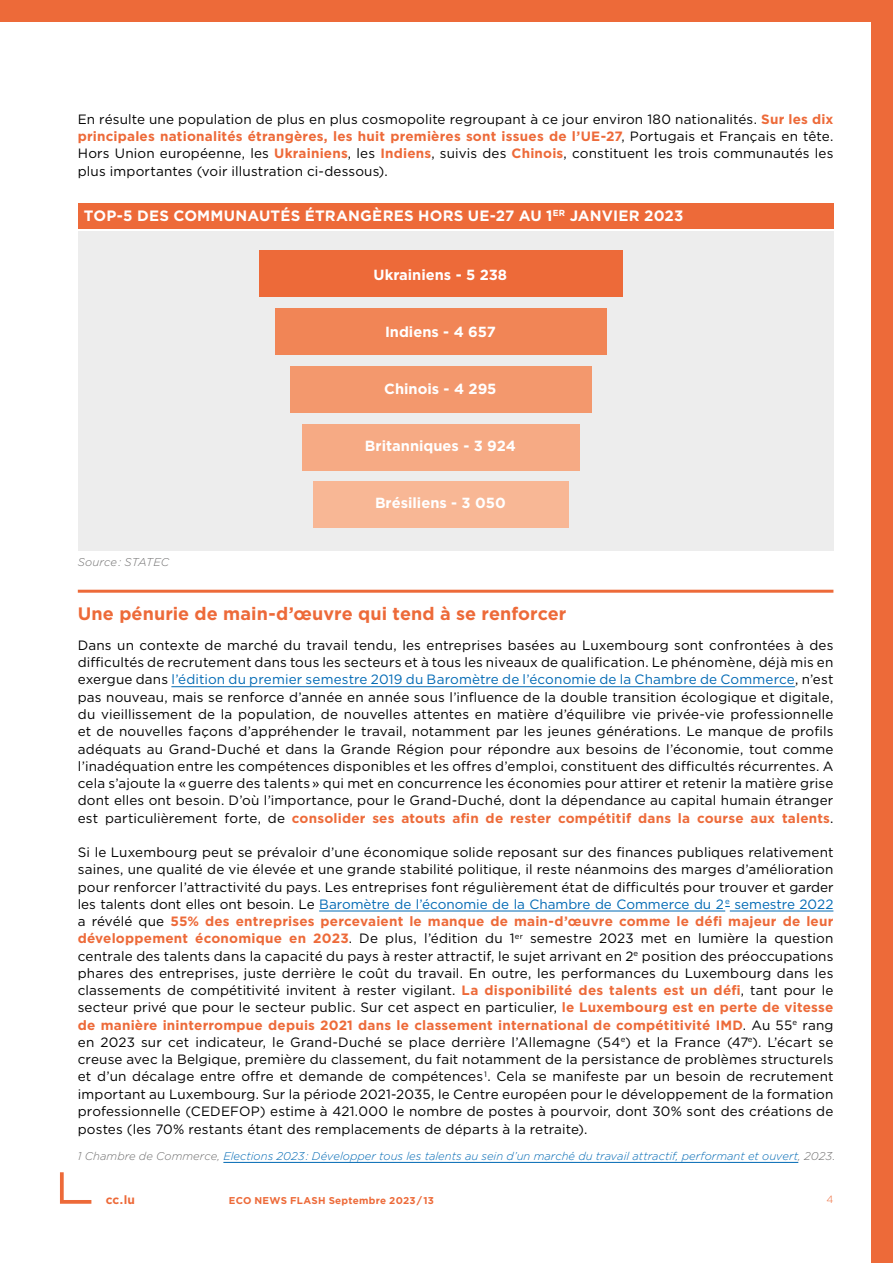
<style>
.page{position:relative;width:893px;height:1263px;background:#fff}
.page>*{position:absolute;margin:0;border:0;box-sizing:border-box;transform-origin:0 0}
.t1{font:700 18px "Gotham";letter-spacing:.005em;color:#ed6a39}
.t2{font:700 15px "Gotham";letter-spacing:.015em;color:#fff}
.t3{font:700 14.7px "Gotham";color:#fff}
.t4{font:13.5px/17.2px "Gotham";letter-spacing:.01em;color:#000;text-align:justify}
.t5{font:700 12px "Gotham";color:#ed6a39}
.t6{font:italic 300 11.25px "Gotham";letter-spacing:.005em;color:#0069b4}
.t7{font:italic 300 11.25px "Gotham";letter-spacing:.015em;color:#706f6f}
.t8{font:300 10.5px "Gotham";color:#ed6a39}
.t9{font:700 9.9px "Gotham";letter-spacing:.025em;color:#ed6a39}
.s1{font-weight:700;color:#ed6a39}
.s2{color:#0069b4}
.s3{color:#706f6f}
</style>
<div class="page">
<div style="left:0;top:0;width:893px;height:21px;background:#ed6a39"></div>
<div style="left:872px;top:0;width:21px;height:1263px;background:#ed6a39"></div>
<svg style="left:60px;top:1172px;width:32px;height:32px"></svg>
<hr style="left:171px;top:686px;width:624px;height:1px;background:#0069b4">
<hr style="left:319px;top:911px;width:406px;height:1px;background:#0069b4">
<hr style="left:730px;top:911px;width:103px;height:1px;background:#0069b4">
<div style="left:78px;top:203px;width:755px;height:25px;background:#ed6a39"></div>
<div style="left:78px;top:231px;width:755px;height:319px;background:#ededed"></div>
<div style="left:260px;top:251px;width:363px;height:46px;background:#ed6a39"></div>
<div style="left:275px;top:308px;width:332px;height:47px;background:#f18556"></div>
<div style="left:290px;top:366px;width:302px;height:46px;background:#f3986d"></div>
<div style="left:302px;top:424px;width:278px;height:46px;background:#f6aa84"></div>
<div style="left:314px;top:482px;width:255px;height:46px;background:#f8b795"></div>
<hr style="left:78px;top:590px;width:755px;height:3px;background:#ed6a39">
<hr style="left:223px;top:1162px;width:575px;height:1px;background:#0069b4">
<p class="t4" style="left:78px;top:110px;width:757px">En résulte une population de plus en plus cosmopolite regroupant à ce jour environ 180 nationalités. <span class="s1">Sur les dix principales nationalités étrangères, les huit premières sont issues de l’UE-27</span>, Portugais et Français en tête.<br>Hors Union européenne, les <span class="s1">Ukrainiens</span>, les <span class="s1">Indiens</span>, suivis des <span class="s1">Chinois</span>, constituent les trois communautés les plus importantes (voir illustration ci-dessous).</p>
<p class="t2" style="left:84px;top:207px;width:601px">TOP-5 DES COMMUNAUTÉS ÉTRANGÈRES HORS UE-27 AU 1<sup>ER</sup> JANVIER 2023</p>
<p class="t3" style="left:374px;top:266px;width:135px">Ukrainiens - 5 238</p>
<p class="t3" style="left:385px;top:323px;width:112px">Indiens - 4 657</p>
<p class="t3" style="left:384px;top:380px;width:114px">Chinois - 4 295</p>
<p class="t3" style="left:365px;top:437px;width:152px">Britanniques - 3 924</p>
<p class="t3" style="left:375px;top:494px;width:132px">Brésiliens - 3 050</p>
<p class="t7" style="left:78px;top:556px;width:93px">Source : STATEC</p>
<h1 class="t1" style="left:78px;top:603px;width:490px">Une pénurie de main-d’œuvre qui tend à se renforcer</h1>
<p class="t4" style="left:78px;top:636px;width:757px">Dans un contexte de marché du travail tendu, les entreprises basées au Luxembourg sont confrontées à des difficultés de recrutement dans tous les secteurs et à tous les niveaux de qualification. Le phénomène, déjà mis en exergue dans <span class="s2">l’édition du premier semestre 2019 du Baromètre de l’économie de la Chambre de Commerce</span>, n’est pas nouveau, mais se renforce d’année en année sous l’influence de la double transition écologique et digitale, du vieillissement de la population, de nouvelles attentes en matière d’équilibre vie privée-vie professionnelle et de nouvelles façons d’appréhender le travail, notamment par les jeunes générations. Le manque de profils adéquats au Grand-Duché et dans la Grande Région pour répondre aux besoins de l’économie, tout comme l’inadéquation entre les compétences disponibles et les offres d’emploi, constituent des difficultés récurrentes. A cela s’ajoute la « guerre des talents » qui met en concurrence les économies pour attirer et retenir la matière grise dont elles ont besoin. D’où l’importance, pour le Grand-Duché, dont la dépendance au capital humain étranger est particulièrement forte, de <span class="s1">consolider ses atouts afin de rester compétitif dans la course aux talents</span>.</p>
<p class="t4" style="left:78px;top:843px;width:757px">Si le Luxembourg peut se prévaloir d’une économique solide reposant sur des finances publiques relativement saines, une qualité de vie élevée et une grande stabilité politique, il reste néanmoins des marges d’amélioration pour renforcer l’attractivité du pays. Les entreprises font régulièrement état de difficultés pour trouver et garder les talents dont elles ont besoin. Le <span class="s2">Baromètre de l’économie de la Chambre de Commerce du 2</span> <sup>e</sup> <span class="s2">semestre 2022 </span>a révélé que <span class="s1">55% des entreprises percevaient le manque de main-d’œuvre comme le défi majeur de leur développement économique en 2023</span>. De plus, l’édition du 1<sup>er</sup> semestre 2023 met en lumière la question centrale des talents dans la capacité du pays à rester attractif, le sujet arrivant en 2<sup>e</sup> position des préoccupations phares des entreprises, juste derrière le coût du travail. En outre, les performances du Luxembourg dans les classements de compétitivité invitent à rester vigilant. <span class="s1">La disponibilité des talents est un défi</span>, tant pour le secteur privé que pour le secteur public. Sur cet aspect en particulier, <span class="s1">le Luxembourg est en perte de vitesse de manière ininterrompue depuis 2021 dans le classement international de compétitivité IMD</span>. Au 55<sup>e</sup> rang en 2023 sur cet indicateur, le Grand-Duché se place derrière l’Allemagne (54<sup>e</sup>) et la France (47<sup>e</sup>). L’écart se creuse avec la Belgique, première du classement, du fait notamment de la persistance de problèmes structurels et d’un décalage entre offre et demande de compétences <sup>1</sup>. Cela se manifeste par un besoin de recrutement important au Luxembourg. Sur la période 2021-2035, le Centre européen pour le développement de la formation professionnelle (CEDEFOP) estime à 421.000 le nombre de postes à pourvoir, dont 30% sont des créations de postes (les 70% restants étant des remplacements de départs à la retraite).</p>
<p class="t6" style="left:78px;top:1150px;width:759px"><span class="s3">1 Chambre de Commerce,</span> Elections 2023 : Développer tous les talents au sein d’un marché du travail attractif, performant et ouvert<span class="s3">, 2023.</span></p>
<p class="t5" style="left:106px;top:1192px;width:31px">cc.lu</p>
<p class="t9" style="left:229px;top:1194px;width:207px">ECO NEWS FLASH Septembre 2023/13</p>
<p class="t8" style="left:826px;top:1193px;width:8px">4</p>
</div>
